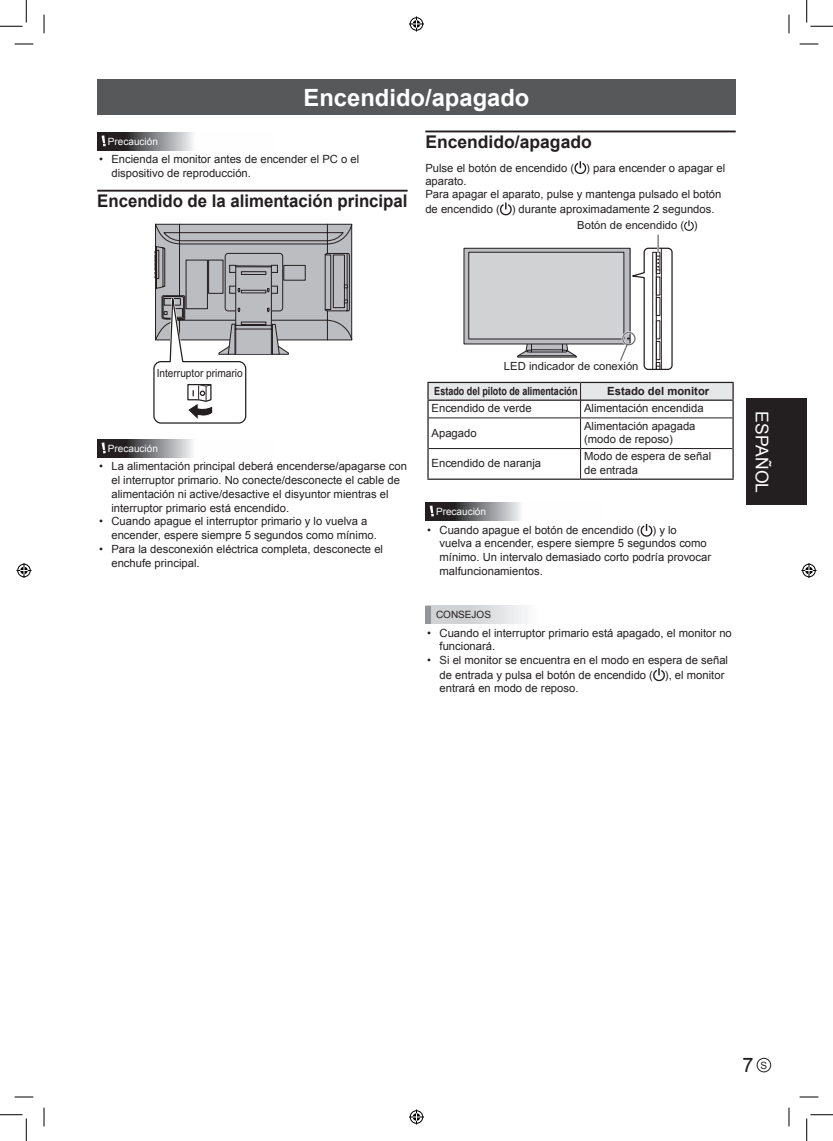
<style>
.page{position:relative;width:833px;height:1141px;background:#fff}
.page>*{position:absolute;margin:0;border:0;box-sizing:border-box;transform-origin:0 0}
.t1{font:700 23.75px "Arial";color:#fff}
.t2{font:20px "Arial";color:#231f20}
.t3{font:700 17.5px "Arial";color:#231f20;scale:.96 1}
.t4{font:700 17.5px "Arial";color:#231f20}
.t5{font:17.5px "Arial";color:#fff}
.t6{font:11.25px/13.8px "Arial";color:#231f20}
.t7{font:700 11.25px "Arial";color:#231f20;scale:.8 1}
.t8{font:11.25px "Arial";color:#231f20;scale:.9 1}
.t9{font:700 11.25px "Arial";color:#231f20}
.t10{font:10px "Arial";color:#fff}
.t11{font:10px "Arial";color:#231f20}
.s1{font-size:10px}
</style>
<div class="page">
<div style="left:746px;top:398px;width:60px;height:107px;background:#231f20"></div>
<div style="left:756px;top:1057px;width:14px;height:15px;border:1px solid #231f20;border-radius:50%"></div>
<div style="left:97px;top:79px;width:638px;height:36px;background:#57585a"></div>
<hr style="left:97px;top:190px;width:310px;height:2px;background:#231f20">
<svg style="left:97px;top:132px;width:96px;height:18px;background:#707072"></svg>
<svg style="left:101px;top:135px;width:5px;height:11px"></svg>
<svg style="left:153px;top:224px;width:199px;height:200px"></svg>
<svg style="left:97px;top:439px;width:96px;height:18px;background:#707072"></svg>
<svg style="left:101px;top:442px;width:5px;height:11px"></svg>
<hr style="left:425px;top:130px;width:310px;height:2px;background:#231f20">
<svg style="left:574px;top:161px;width:12px;height:13px"></svg>
<svg style="left:499px;top:202px;width:12px;height:13px"></svg>
<div style="left:463px;top:248px;width:166px;height:96px;background:linear-gradient(to bottom,#bcbdc0,#bcbdc0)"></div>
<div style="left:468px;top:252px;width:155px;height:87px;background:#d1d2d4;border:1px solid #231f20"></div>
<svg style="left:516px;top:235px;width:156px;height:135px"></svg>
<svg style="left:684px;top:220px;width:10px;height:11px"></svg>
<hr style="left:427px;top:418px;width:1px;height:30px;background:#231f20">
<hr style="left:732px;top:418px;width:1px;height:30px;background:#231f20">
<hr style="left:427px;top:448px;width:1px;height:30px;background:#231f20">
<hr style="left:732px;top:448px;width:1px;height:30px;background:#231f20">
<hr style="left:427px;top:478px;width:153px;height:2px;background:#231f20">
<hr style="left:580px;top:478px;width:153px;height:2px;background:#231f20">
<hr style="left:428px;top:448px;width:152px;height:1px;background:#231f20">
<hr style="left:580px;top:448px;width:152px;height:1px;background:#231f20">
<svg style="left:427px;top:382px;width:306px;height:36px"></svg>
<hr style="left:580px;top:418px;width:1px;height:30px;background:#231f20">
<svg style="left:580px;top:449px;width:1px;height:29px"></svg>
<svg style="left:425px;top:502px;width:96px;height:18px;background:#706f71"></svg>
<svg style="left:429px;top:505px;width:4px;height:11px"></svg>
<svg style="left:640px;top:523px;width:12px;height:13px"></svg>
<div style="left:425px;top:605px;width:177px;height:18px;background:linear-gradient(to right,#c9cacc,#fff)"></div>
<div style="left:425px;top:605px;width:5px;height:18px;background:#939598"></div>
<svg style="left:653px;top:668px;width:11px;height:13px"></svg>
<svg style="left:15px;top:43px;width:18px;height:1px"></svg>
<svg style="left:799px;top:43px;width:18px;height:1px"></svg>
<svg style="left:43px;top:15px;width:1px;height:18px"></svg>
<svg style="left:43px;top:1107px;width:1px;height:19px"></svg>
<svg style="left:789px;top:15px;width:1px;height:18px"></svg>
<svg style="left:789px;top:1107px;width:1px;height:19px"></svg>
<svg style="left:15px;top:44px;width:18px;height:1px"></svg>
<svg style="left:799px;top:44px;width:18px;height:1px"></svg>
<svg style="left:15px;top:1096px;width:18px;height:1px"></svg>
<svg style="left:799px;top:1096px;width:18px;height:1px"></svg>
<svg style="left:44px;top:15px;width:1px;height:18px"></svg>
<svg style="left:44px;top:1107px;width:1px;height:19px"></svg>
<svg style="left:788px;top:15px;width:1px;height:18px"></svg>
<svg style="left:788px;top:1107px;width:1px;height:19px"></svg>
<svg style="left:0;top:0;width:27px;height:27px"></svg>
<svg style="left:0;top:1114px;width:27px;height:26px"></svg>
<svg style="left:806px;top:0;width:26px;height:27px"></svg>
<svg style="left:806px;top:1114px;width:26px;height:26px"></svg>
<div style="left:408px;top:16px;width:16px;height:16px;border:3px solid #fff;border-radius:50%"></div>
<svg style="left:409px;top:16px;width:15px;height:15px"></svg>
<div style="left:408px;top:1109px;width:16px;height:15px;border:3px solid #fff;border-radius:50%"></div>
<svg style="left:409px;top:1109px;width:15px;height:15px"></svg>
<div style="left:16px;top:562px;width:16px;height:16px;border:3px solid #fff;border-radius:50%"></div>
<svg style="left:16px;top:563px;width:15px;height:15px"></svg>
<div style="left:800px;top:562px;width:16px;height:16px;border:3px solid #fff;border-radius:50%"></div>
<svg style="left:801px;top:563px;width:15px;height:15px"></svg>
<h1 class="t1" style="left:303px;top:82px;width:227px">Encendido/apagado</h1>
<p class="t10" style="left:108px;top:135px;width:52px">Precaución</p>
<p class="t6" style="left:111px;top:153px;width:249px;text-indent:-12px">• Encienda el monitor antes de encender el PC o el dispositivo de reproducción.</p>
<h3 class="t3" style="left:97px;top:189px;width:324px">Encendido de la alimentación principal</h3>
<h3 class="t4" style="left:425px;top:130px;width:168px">Encendido/apagado</h3>
<p class="t6" style="left:425px;top:161px;width:301px">Pulse el botón de encendido ( ) para encender o apagar el aparato.<br>Para apagar el aparato, pulse y mantenga pulsado el botón de encendido ( ) durante aproximadamente 2 segundos.</p>
<p class="t6" style="left:577px;top:219px;width:122px">Botón de encendido ( )</p>
<p class="t8" style="left:157px;top:366px;width:97px">Interruptor primario</p>
<p class="t10" style="left:108px;top:442px;width:52px">Precaución</p>
<p class="t6" style="left:111px;top:459px;width:297px;text-indent:-12px">• La alimentación principal deberá encenderse/apagarse con el interruptor primario. No conecte/desconecte el cable de alimentación ni active/desactive el disyuntor mientras el interruptor primario está encendido.</p>
<p class="t6" style="left:111px;top:514px;width:267px;text-indent:-12px">• Cuando apague el interruptor primario y lo vuelva a encender, espere siempre 5 segundos como mínimo.</p>
<p class="t6" style="left:111px;top:542px;width:273px;text-indent:-12px">• Para la desconexión eléctrica completa, desconecte el enchufe principal.</p>
<p class="t6" style="left:503px;top:359px;width:136px">LED indicador de conexión</p>
<p class="t7" style="left:434px;top:383px;width:180px">Estado del piloto de alimentación</p>
<p class="t9" style="left:607px;top:383px;width:103px">Estado del monitor</p>
<p class="t6" style="left:431px;top:401px;width:102px">Encendido de verde</p>
<p class="t6" style="left:583px;top:401px;width:121px">Alimentación encendida</p>
<p class="t6" style="left:431px;top:426px;width:47px">Apagado</p>
<p class="t6" style="left:583px;top:419px;width:113px">Alimentación apagada (modo de reposo)</p>
<p class="t6" style="left:431px;top:456px;width:111px">Encendido de naranja</p>
<p class="t6" style="left:583px;top:449px;width:128px">Modo de espera de señal de entrada</p>
<p class="t10" style="left:436px;top:505px;width:52px">Precaución</p>
<p class="t6" style="left:439px;top:523px;width:273px;text-indent:-12px">• Cuando apague el botón de encendido ( ) y lo vuelva a encender, espere siempre 5 segundos como mínimo. Un intervalo demasiado corto podría provocar malfuncionamientos.</p>
<p class="t11" style="left:436px;top:608px;width:57px">CONSEJOS</p>
<p class="t6" style="left:439px;top:626px;width:294px;text-indent:-12px">• Cuando el interruptor primario está apagado, el monitor no funcionará.</p>
<p class="t6" style="left:439px;top:653px;width:290px;line-height:14.6px;text-indent:-12px">• Si el monitor se encuentra en el modo en espera de señal de entrada y pulsa el botón de encendido ( ), el monitor</p>
<p class="t6" style="left:439px;top:681px;width:140px">entrará en modo de reposo.</p>
<h3 class="t5" style="left:773px;top:411px;width:83px;rotate:90deg">ESPAÑOL</h3>
<h2 class="t2" style="left:742px;top:1051px;width:26px">7 <span class="s1">S</span></h2>
</div>
